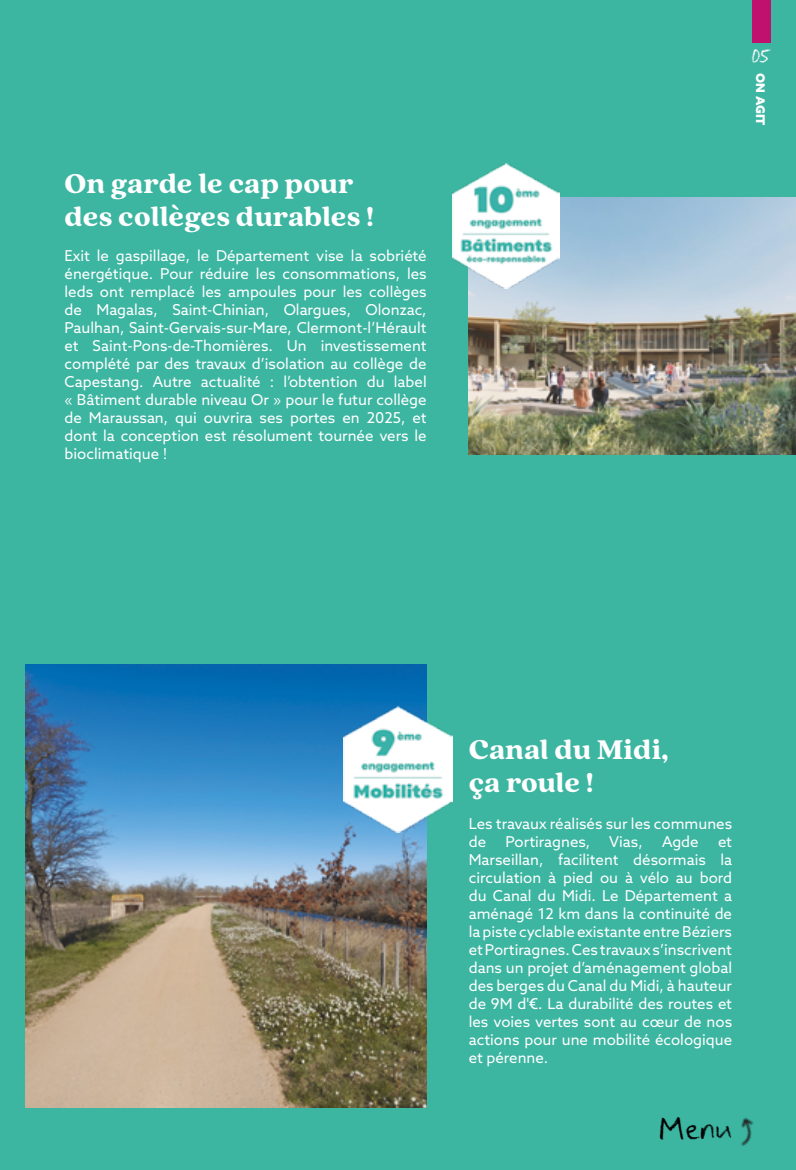
<style>
.page{position:relative;width:796px;height:1170px;background:#fff}
.page>*{position:absolute;margin:0;border:0;box-sizing:border-box;transform-origin:0 0}
.t1{font:900 30px/33px "Quincy CF";letter-spacing:-.005em;color:#fff}
.t2{font:30px "Frank Reaction";color:#000}
.t3{font:19.5px "Frank Reaction";color:#fff}
.t4{font:15px/18px "Azo Sans";color:#fff;text-align:justify}
.t5{font:900 12px "Azo Sans";color:#fff}
</style>
<div class="page">
<div style="left:0;top:0;width:795px;height:1169px;background:#3cb5a1"></div>
<img style="left:741px;top:1118px;width:13px;height:28px">
<div style="left:751px;top:0;width:19px;height:43px;background:#c0116f"></div>
<img style="left:26px;top:664px;width:400px;height:443px">
<img style="left:343px;top:706px;width:109px;height:126px">
<img style="left:468px;top:197px;width:327px;height:258px">
<img style="left:452px;top:164px;width:107px;height:124px">
<h1 class="t1" style="left:64px;top:166px;width:311px">On garde le cap pour des collèges durables !</h1>
<p class="t4" style="left:64px;top:246px;width:363px">Exit le gaspillage, le Département vise la sobriété énergétique. Pour réduire les consommations, les leds ont remplacé les ampoules pour les collèges de Magalas, Saint‑Chinian, Olargues, Olonzac, Paulhan, Saint-Gervais-sur-Mare, Clermont-l’Hérault et Saint-Pons-de-Thomières. Un investissement complété par des travaux d’isolation au collège de Capestang. Autre actualité : l’obtention du label « Bâtiment durable niveau Or » pour le futur collège de Maraussan, qui ouvrira ses portes en 2025, et dont la conception est résolument tournée vers le bioclimatique !</p>
<h2 class="t3" style="left:750px;top:44px;width:22px">05</h2>
<p class="t5" style="left:768px;top:73px;width:54px;rotate:90deg">ON AGIT</p>
<h1 class="t1" style="left:468px;top:732px;width:201px">Canal du Midi, ça roule !</h1>
<p class="t4" style="left:468px;top:814px;width:265px">Les travaux réalisés sur les communes de</p>
<p class="t4" style="left:505px;top:832px;width:86px">Portiragnes,</p>
<p class="t4" style="left:609px;top:832px;width:35px">Vias,</p>
<p class="t4" style="left:661px;top:832px;width:38px">Agde</p>
<p class="t4" style="left:468px;top:832px;width:265px;text-indent:249px">et Marseillan, facilitent désormais la circulation à pied ou à vélo au bord du Canal du Midi. Le Département a aménagé 12 km dans la continuité de la piste cyclable existante entre Béziers et Portiragnes. Ces travaux s’inscrivent dans un projet d’aménagement global des berges du Canal du Midi, à hauteur de 9M d'€. La durabilité des routes et les voies vertes sont au cœur de nos actions pour une mobilité écologique et pérenne.</p>
<h1 class="t2" style="left:657px;top:1108px;width:76px">Menu</h1>
</div>
